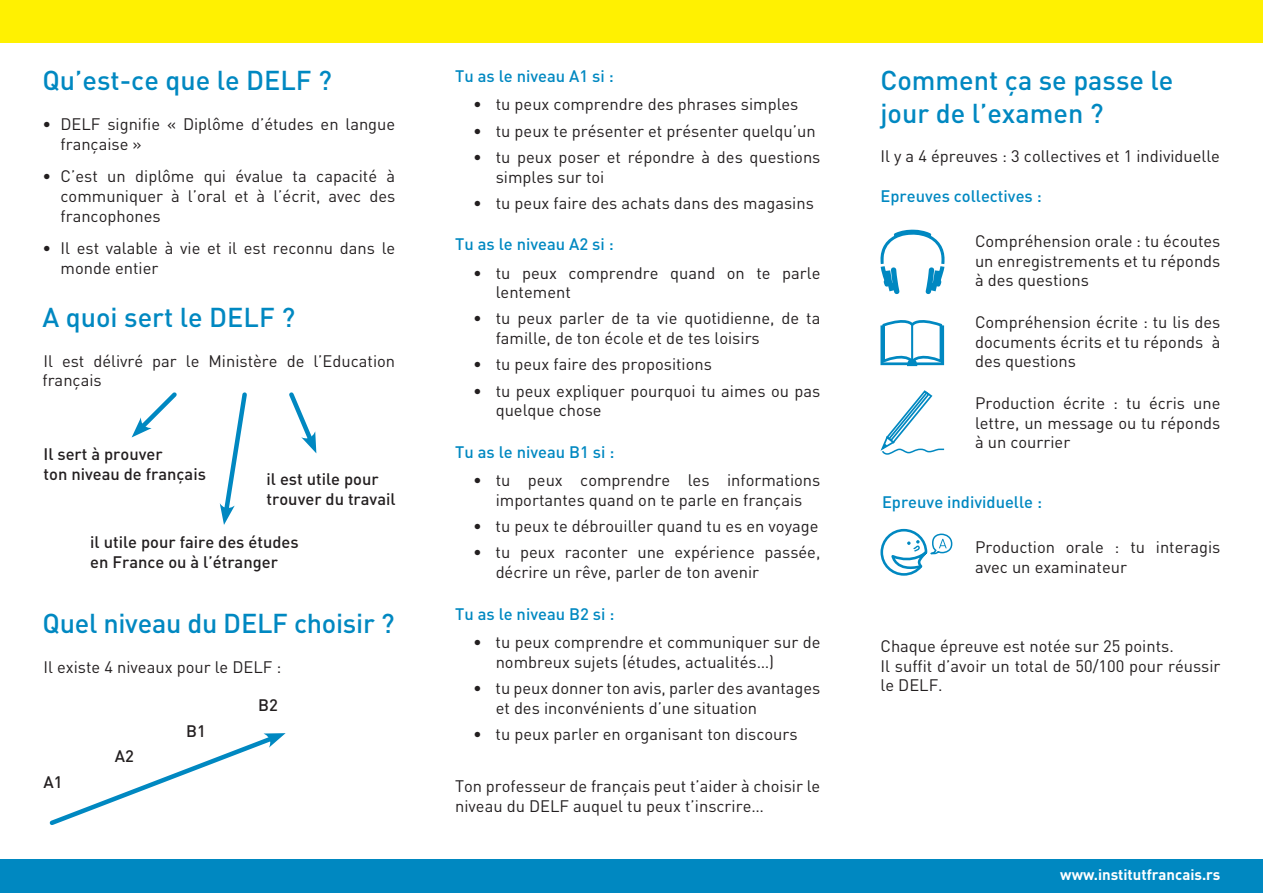
<style>
.page{position:relative;width:1263px;height:893px;background:#fff}
.page>*{position:absolute;margin:0;border:0;box-sizing:border-box;transform-origin:0 0}
.t1{font:500 27px/32.4px "DINOT";color:#0088c1}
.t2{font:16.5px/19.8px "DINOT";color:#231f20}
.t3{font:500 16.5px/19.8px "DINOT";color:#231f20}
.t4{font:500 16.5px "DINOT";color:#0088c1}
.t5{font:700 15px "DINOT";color:#fff}
</style>
<div class="page">
<div style="left:0;top:860px;width:1263px;height:33px;background:#0088c1"></div>
<svg style="left:49px;top:733px;width:237px;height:92px"></svg>
<svg style="left:220px;top:392px;width:27px;height:133px"></svg>
<svg style="left:289px;top:392px;width:28px;height:61px"></svg>
<svg style="left:132px;top:392px;width:45px;height:45px"></svg>
<div style="left:880px;top:325px;width:34px;height:40px;background:#81c4e0"></div>
<svg style="left:881px;top:320px;width:63px;height:46px"></svg>
<hr style="left:911px;top:325px;width:2px;height:36px;background:#0088c1">
<svg style="left:880px;top:230px;width:65px;height:64px"></svg>
<svg style="left:880px;top:390px;width:65px;height:65px"></svg>
<svg style="left:880px;top:528px;width:73px;height:48px"></svg>
<div style="left:0;top:0;width:1263px;height:42px;background:#fff101"></div>
<h1 class="t1" style="left:43px;top:64px;width:291px">Qu’est-ce que le DELF ?</h1>
<p class="t2" style="left:61px;top:114px;width:336px;text-indent:-18px">• DELF signifie « Diplôme d’études en langue française »</p>
<p class="t2" style="left:61px;top:166px;width:336px;text-align:justify;text-indent:-18px">• C’est un diplôme qui évalue ta capacité à communiquer à l’oral et à l’écrit, avec des francophones</p>
<p class="t2" style="left:61px;top:238px;width:336px;text-indent:-18px">• Il est valable à vie et il est reconnu dans le monde entier</p>
<h1 class="t1" style="left:43px;top:300px;width:254px">A quoi sert le DELF ?</h1>
<p class="t2" style="left:43px;top:350px;width:354px">Il est délivré par le Ministère de l’Education français</p>
<p class="t3" style="left:44px;top:444px;width:164px">Il sert à prouver<br>ton niveau de français</p>
<p class="t3" style="left:267px;top:469px;width:131px">il est utile pour trouver du travail</p>
<p class="t3" style="left:90px;top:532px;width:210px">il utile pour faire des études en France ou à l’étranger</p>
<h1 class="t1" style="left:43px;top:607px;width:354px">Quel niveau du DELF choisir ?</h1>
<p class="t2" style="left:44px;top:657px;width:239px">Il existe 4 niveaux pour le DELF :</p>
<p class="t3" style="left:44px;top:771px;width:21px">A1</p>
<p class="t3" style="left:115px;top:746px;width:21px">A2</p>
<p class="t3" style="left:186px;top:721px;width:21px">B1</p>
<p class="t3" style="left:258px;top:695px;width:21px">B2</p>
<p class="t4" style="left:455px;top:66px;width:160px">Tu as le niveau A1 si :</p>
<p class="t2" style="left:473px;top:94px;width:327px">• tu peux comprendre des phrases simples</p>
<p class="t2" style="left:473px;top:120px;width:344px">• tu peux te présenter et présenter quelqu’un</p>
<p class="t2" style="left:496px;top:147px;width:326px;text-indent:-23px">• tu peux poser et répondre à des questions simples sur toi</p>
<p class="t2" style="left:473px;top:193px;width:342px">• tu peux faire des achats dans des magasins</p>
<p class="t4" style="left:455px;top:234px;width:160px">Tu as le niveau A2 si :</p>
<p class="t2" style="left:496px;top:262px;width:326px;text-indent:-22px">• tu peux comprendre quand on te parle lentement</p>
<p class="t2" style="left:496px;top:308px;width:326px;text-indent:-22px">• tu peux parler de ta vie quotidienne, de ta famille, de ton école et de tes loisirs</p>
<p class="t2" style="left:473px;top:354px;width:240px">• tu peux faire des propositions</p>
<p class="t2" style="left:496px;top:380px;width:326px;text-indent:-23px">• tu peux expliquer pourquoi tu aimes ou pas quelque chose</p>
<p class="t4" style="left:455px;top:441px;width:161px">Tu as le niveau B1 si :</p>
<p class="t2" style="left:473px;top:470px;width:349px;text-align:center">• tu peux comprendre les informations importantes quand on te parle en français</p>
<p class="t2" style="left:473px;top:516px;width:347px">• tu peux te débrouiller quand tu es en voyage</p>
<p class="t2" style="left:496px;top:542px;width:326px;text-indent:-23px">• tu peux raconter une expérience passée, décrire un rêve, parler de ton avenir</p>
<p class="t4" style="left:455px;top:603px;width:161px">Tu as le niveau B2 si :</p>
<p class="t2" style="left:496px;top:632px;width:326px;text-indent:-23px">• tu peux comprendre et communiquer sur de nombreux sujets (études, actualités…)</p>
<p class="t2" style="left:496px;top:678px;width:326px;text-indent:-23px">• tu peux donner ton avis, parler des avantages et des inconvénients d’une situation</p>
<p class="t2" style="left:473px;top:724px;width:326px">• tu peux parler en organisant ton discours</p>
<p class="t2" style="left:455px;top:776px;width:367px">Ton professeur de français peut t’aider à choisir le niveau du DELF auquel tu peux t’inscrire…</p>
<h1 class="t1" style="left:880px;top:64px;width:294px">Comment ça se passe le jour de l’examen ?</h1>
<p class="t2" style="left:880px;top:146px;width:341px">Il y a 4 épreuves : 3 collectives et 1 individuelle</p>
<p class="t4" style="left:880px;top:185px;width:163px">Epreuves collectives :</p>
<p class="t2" style="left:975px;top:231px;width:247px;text-align:justify">Compréhension orale : tu écoutes un enregistrements et tu réponds à des questions</p>
<p class="t2" style="left:975px;top:312px;width:247px;text-align:justify">Compréhension écrite : tu lis des documents écrits et tu réponds à des questions</p>
<p class="t2" style="left:975px;top:393px;width:247px;text-align:justify">Production écrite : tu écris une lettre, un message ou tu réponds à un courrier</p>
<p class="t4" style="left:882px;top:491px;width:162px">Epreuve individuelle :</p>
<p class="t2" style="left:975px;top:537px;width:247px">Production orale : tu interagis avec un examinateur</p>
<p class="t2" style="left:880px;top:636px;width:341px">Chaque épreuve est notée sur 25 points.<br>Il suffit d’avoir un total de 50/100 pour réussir le DELF.</p>
<p class="t5" style="left:1060px;top:865px;width:162px">www.institutfrancais.rs</p>
</div>
